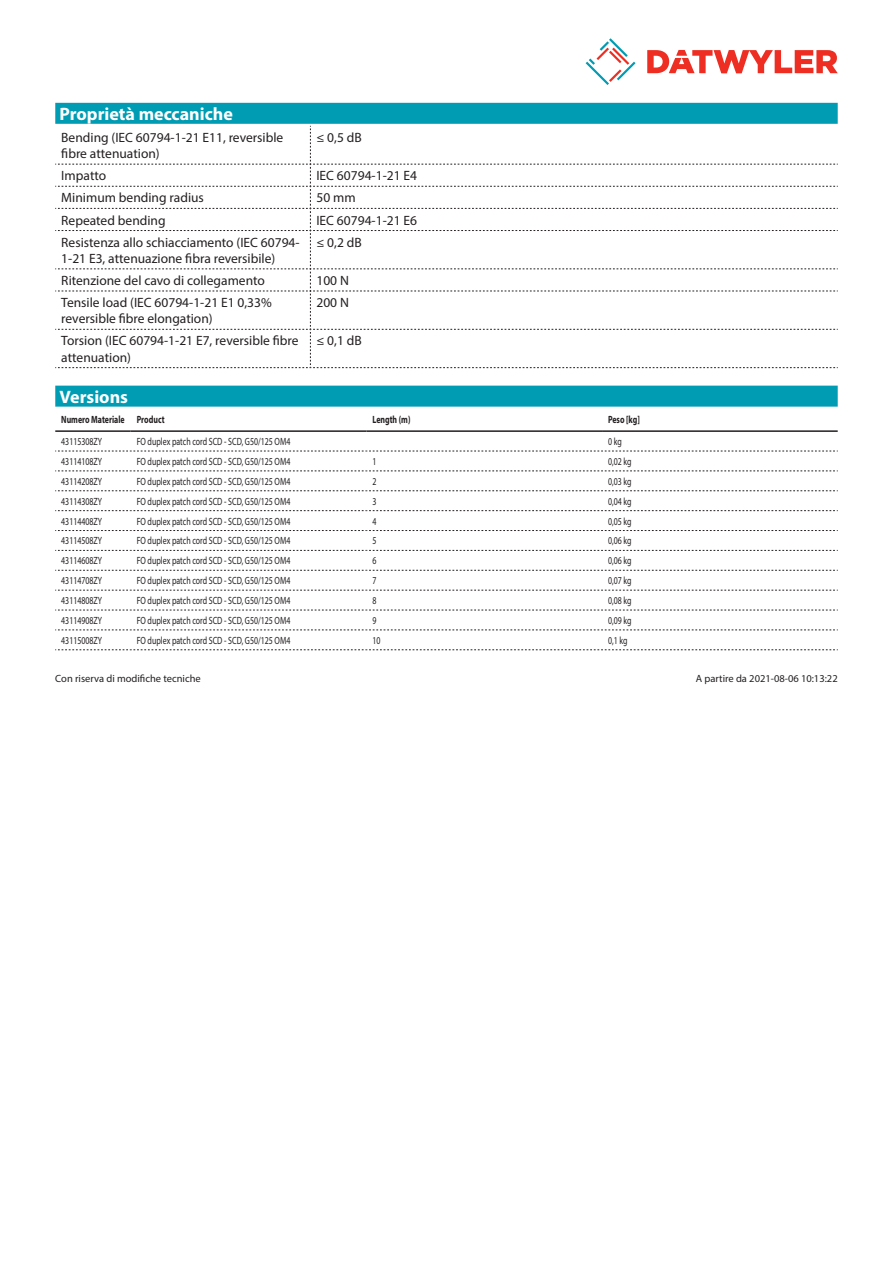
<style>
.page{position:relative;width:893px;height:1263px;background:#fff}
.page>*{position:absolute;margin:0;border:0;box-sizing:border-box;transform-origin:0 0}
.Standard_Head_Proper{font:700 18px "Myriad Pro";color:#fff}
.myriad_light_propert{font:13.5px/16.2px "Myriad Pro";color:#231f20}
.myriadlight{font:10.5px "Myriad Pro";color:#231f20;scale:.75 1}
.Footnote{font:10.5px "Myriad Pro";color:#231f20}
.myriadbold{font:700 10.5px "Myriad Pro";color:#231f20;scale:.75 1}
</style>
<div class="page">
<svg style="left:586px;top:38px;width:49px;height:47px"></svg>
<svg style="left:647px;top:50px;width:191px;height:23px"></svg>
<div style="left:55px;top:103px;width:783px;height:21px;background:#009cb3"></div>
<svg style="left:55px;top:126px;width:783px;height:242px"></svg>
<div style="left:55px;top:386px;width:783px;height:21px;background:#009cb3"></div>
<hr style="left:55px;top:430px;width:76px;height:2px;background:#231f20">
<hr style="left:131px;top:430px;width:235px;height:2px;background:#231f20">
<hr style="left:366px;top:430px;width:236px;height:2px;background:#231f20">
<hr style="left:602px;top:430px;width:236px;height:2px;background:#231f20">
<svg style="left:55px;top:451px;width:783px;height:1px"></svg>
<svg style="left:55px;top:471px;width:783px;height:1px"></svg>
<svg style="left:55px;top:490px;width:783px;height:1px"></svg>
<svg style="left:55px;top:510px;width:783px;height:1px"></svg>
<svg style="left:55px;top:530px;width:783px;height:1px"></svg>
<svg style="left:55px;top:550px;width:783px;height:1px"></svg>
<svg style="left:55px;top:570px;width:783px;height:1px"></svg>
<svg style="left:55px;top:590px;width:783px;height:1px"></svg>
<svg style="left:55px;top:610px;width:783px;height:1px"></svg>
<svg style="left:55px;top:630px;width:783px;height:1px"></svg>
<svg style="left:55px;top:649px;width:783px;height:1px"></svg>
<p class="Standard_Head_Proper" style="left:60px;top:102px;width:175px">Proprietà meccaniche</p>
<p class="myriad_light_propert" style="left:61px;top:129px;width:224px">Bending (IEC 60794-1-21 E11, reversible fibre attenuation)</p>
<p class="myriad_light_propert" style="left:316px;top:129px;width:47px">≤ 0,5 dB</p>
<p class="myriad_light_propert" style="left:61px;top:167px;width:47px">Impatto</p>
<p class="myriad_light_propert" style="left:316px;top:167px;width:102px">IEC 60794-1-21 E4</p>
<p class="myriad_light_propert" style="left:61px;top:190px;width:144px">Minimum bending radius</p>
<p class="myriad_light_propert" style="left:316px;top:190px;width:41px">50 mm</p>
<p class="myriad_light_propert" style="left:61px;top:212px;width:106px">Repeated bending</p>
<p class="myriad_light_propert" style="left:316px;top:212px;width:102px">IEC 60794-1-21 E6</p>
<p class="myriad_light_propert" style="left:61px;top:234px;width:240px">Resistenza allo schiacciamento (IEC 60794-<br>1-21 E3, attenuazione fibra reversibile)</p>
<p class="myriad_light_propert" style="left:316px;top:234px;width:47px">≤ 0,2 dB</p>
<p class="myriad_light_propert" style="left:61px;top:272px;width:205px">Ritenzione del cavo di collegamento</p>
<p class="myriad_light_propert" style="left:316px;top:272px;width:34px">100 N</p>
<p class="myriad_light_propert" style="left:61px;top:294px;width:212px">Tensile load (IEC 60794-1-21 E1 0,33% reversible fibre elongation)</p>
<p class="myriad_light_propert" style="left:316px;top:294px;width:34px">200 N</p>
<p class="myriad_light_propert" style="left:61px;top:333px;width:239px">Torsion (IEC 60794-1-21 E7, reversible fibre attenuation)</p>
<p class="myriad_light_propert" style="left:316px;top:333px;width:47px">≤ 0,1 dB</p>
<p class="Standard_Head_Proper" style="left:60px;top:385px;width:70px">Versions</p>
<p class="myriadbold" style="left:61px;top:412px;width:86px">Numero Materiale</p>
<p class="myriadbold" style="left:137px;top:412px;width:39px">Product</p>
<p class="myriadbold" style="left:372px;top:412px;width:52px">Length (m)</p>
<p class="myriadbold" style="left:608px;top:412px;width:44px">Peso [kg]</p>
<p class="myriadlight" style="left:61px;top:435px;width:56px">43115308ZY</p>
<p class="myriadlight" style="left:137px;top:435px;width:206px">FO duplex patch cord SCD - SCD, G50/125 OM4</p>
<p class="myriadlight" style="left:608px;top:435px;width:20px">0 kg</p>
<p class="myriadlight" style="left:61px;top:455px;width:56px">43114108ZY</p>
<p class="myriadlight" style="left:137px;top:455px;width:206px">FO duplex patch cord SCD - SCD, G50/125 OM4</p>
<p class="myriadlight" style="left:372px;top:455px;width:7px">1</p>
<p class="myriadlight" style="left:608px;top:455px;width:33px">0,02 kg</p>
<p class="myriadlight" style="left:61px;top:475px;width:56px">43114208ZY</p>
<p class="myriadlight" style="left:137px;top:475px;width:206px">FO duplex patch cord SCD - SCD, G50/125 OM4</p>
<p class="myriadlight" style="left:372px;top:475px;width:7px">2</p>
<p class="myriadlight" style="left:608px;top:475px;width:33px">0,03 kg</p>
<p class="myriadlight" style="left:61px;top:495px;width:56px">43114308ZY</p>
<p class="myriadlight" style="left:137px;top:495px;width:206px">FO duplex patch cord SCD - SCD, G50/125 OM4</p>
<p class="myriadlight" style="left:372px;top:495px;width:7px">3</p>
<p class="myriadlight" style="left:608px;top:495px;width:33px">0,04 kg</p>
<p class="myriadlight" style="left:61px;top:514px;width:56px">43114408ZY</p>
<p class="myriadlight" style="left:137px;top:514px;width:206px">FO duplex patch cord SCD - SCD, G50/125 OM4</p>
<p class="myriadlight" style="left:372px;top:514px;width:7px">4</p>
<p class="myriadlight" style="left:608px;top:514px;width:33px">0,05 kg</p>
<p class="myriadlight" style="left:61px;top:534px;width:56px">43114508ZY</p>
<p class="myriadlight" style="left:137px;top:534px;width:206px">FO duplex patch cord SCD - SCD, G50/125 OM4</p>
<p class="myriadlight" style="left:372px;top:534px;width:7px">5</p>
<p class="myriadlight" style="left:608px;top:534px;width:33px">0,06 kg</p>
<p class="myriadlight" style="left:61px;top:554px;width:56px">43114608ZY</p>
<p class="myriadlight" style="left:137px;top:554px;width:206px">FO duplex patch cord SCD - SCD, G50/125 OM4</p>
<p class="myriadlight" style="left:372px;top:554px;width:7px">6</p>
<p class="myriadlight" style="left:608px;top:554px;width:33px">0,06 kg</p>
<p class="myriadlight" style="left:61px;top:574px;width:56px">43114708ZY</p>
<p class="myriadlight" style="left:137px;top:574px;width:206px">FO duplex patch cord SCD - SCD, G50/125 OM4</p>
<p class="myriadlight" style="left:372px;top:574px;width:7px">7</p>
<p class="myriadlight" style="left:608px;top:574px;width:33px">0,07 kg</p>
<p class="myriadlight" style="left:61px;top:594px;width:56px">43114808ZY</p>
<p class="myriadlight" style="left:137px;top:594px;width:206px">FO duplex patch cord SCD - SCD, G50/125 OM4</p>
<p class="myriadlight" style="left:372px;top:594px;width:7px">8</p>
<p class="myriadlight" style="left:608px;top:594px;width:33px">0,08 kg</p>
<p class="myriadlight" style="left:61px;top:614px;width:56px">43114908ZY</p>
<p class="myriadlight" style="left:137px;top:614px;width:206px">FO duplex patch cord SCD - SCD, G50/125 OM4</p>
<p class="myriadlight" style="left:372px;top:614px;width:7px">9</p>
<p class="myriadlight" style="left:608px;top:614px;width:33px">0,09 kg</p>
<p class="myriadlight" style="left:61px;top:634px;width:56px">43115008ZY</p>
<p class="myriadlight" style="left:137px;top:634px;width:206px">FO duplex patch cord SCD - SCD, G50/125 OM4</p>
<p class="myriadlight" style="left:372px;top:634px;width:12px">10</p>
<p class="myriadlight" style="left:608px;top:634px;width:27px">0,1 kg</p>
<p class="Footnote" style="left:55px;top:671px;width:147px">Con riserva di modifiche tecniche</p>
<p class="Footnote" style="left:696px;top:671px;width:143px">A partire da 2021-08-06 10:13:22</p>
</div>
